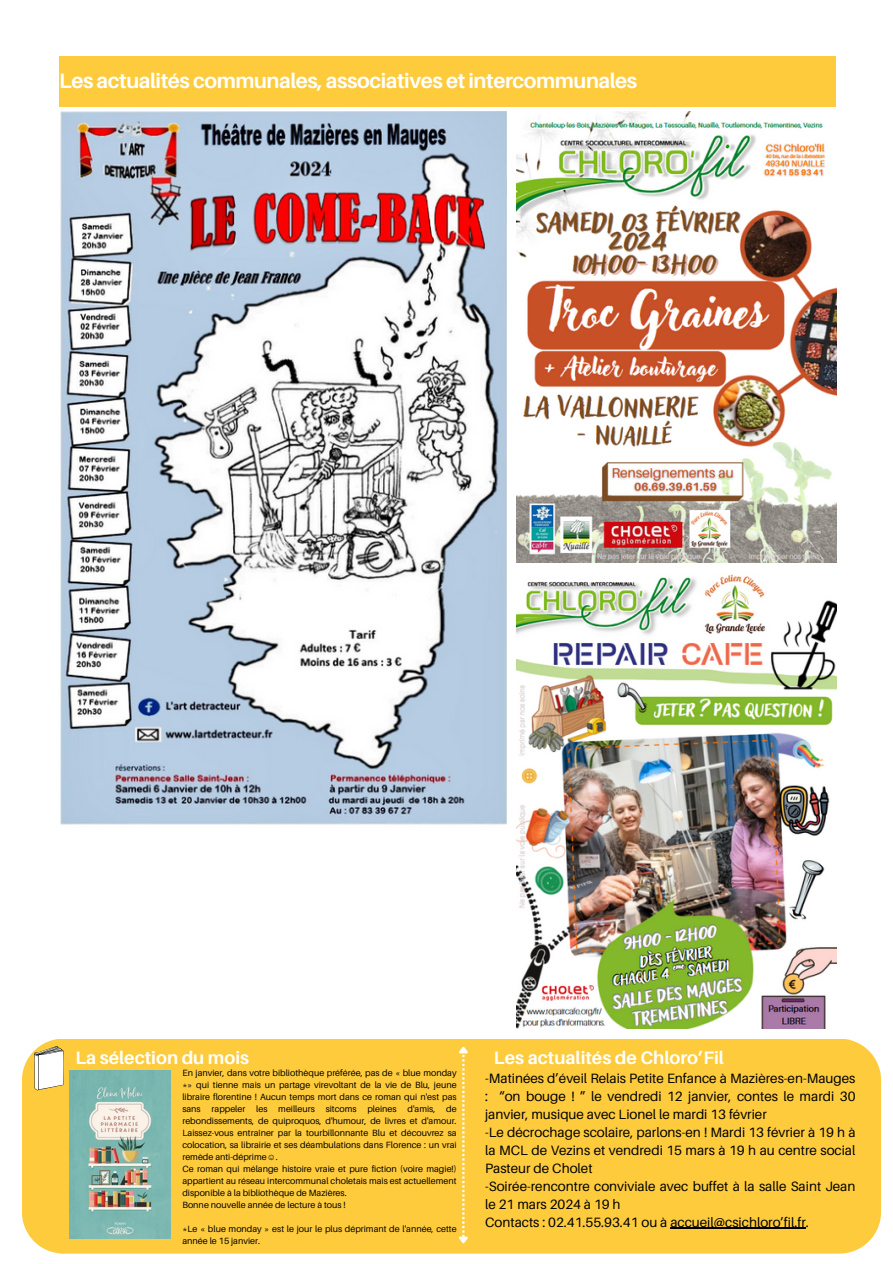
<style>
.page{position:relative;width:893px;height:1264px;background:#fff}
.page>*{position:absolute;margin:0;border:0;box-sizing:border-box;transform-origin:0 0}
.t1{font:700 20.85px "Aileron";letter-spacing:-.02em;color:#fff}
.t2{font:700 18px "Aileron";color:#fff}
.t3{font:13.5px/18px "Aileron";color:#000;text-align:justify}
.t4{font:9px/12px "Aileron";color:#000;text-align:justify}
.s1{font-family:"Liberation Serif"}
</style>
<div class="page">
<div style="left:59px;top:56px;width:776px;height:51px;background:#fecb3c"></div>
<div style="left:22px;top:1039px;width:859px;height:214px;background:#fecb3c"></div>
<svg style="left:34px;top:1045px;width:30px;height:45px"></svg>
<svg style="left:457px;top:1044px;width:14px;height:201px;background:#fed04f"></svg>
<img style="left:69px;top:1070px;width:102px;height:168px">
<img style="left:60px;top:111px;width:446px;height:714px">
<img style="left:516px;top:111px;width:320px;height:451px">
<img style="left:516px;top:574px;width:320px;height:454px">
<hr style="left:670px;top:1227px;width:135px;height:1px;background:#000">
<p class="t1" style="left:59px;top:67px;width:579px">Les actualités communales, associatives et intercommunales</p>
<p class="t2" style="left:75px;top:1046px;width:175px">La sélection du mois</p>
<p class="t4" style="left:182px;top:1066px;width:276px">En janvier, dans votre bibliothèque préférée, pas de « blue monday *» qui tienne mais un partage virevoltant de la vie de Blu, jeune libraire florentine ! Aucun temps mort dans ce roman qui n'est pas sans rappeler les meilleurs sitcoms pleines d'amis, de rebondissements, de quiproquos, d'humour, de livres et d'amour.<br>Laissez-vous entraîner par la tourbillonnante Blu et découvrez sa colocation, sa librairie et ses déambulations dans Florence : un vrai remède anti-déprime<span class="s1">☺</span>.</p>
<p class="t4" style="left:182px;top:1162px;width:276px">Ce roman qui mélange histoire vraie et pure fiction (voire magie!) appartient au réseau intercommunal choletais mais est actuellement disponible à la bibliothèque de Mazières.</p>
<p class="t4" style="left:182px;top:1198px;width:165px">Bonne nouvelle année de lecture à tous !</p>
<p class="t4" style="left:182px;top:1222px;width:276px">*Le « blue monday » est le jour le plus déprimant de l'année, cette année le 15 janvier.</p>
<p class="t2" style="left:494px;top:1046px;width:231px">Les actualités de Chloro’Fil</p>
<p class="t3" style="left:485px;top:1068px;width:372px">-Matinées d’éveil Relais Petite Enfance à Mazières-en-Mauges : “on bouge ! ” le vendredi 12 janvier, contes le mardi 30 janvier, musique avec Lionel le mardi 13 février</p>
<p class="t3" style="left:485px;top:1122px;width:372px">-Le décrochage scolaire, parlons-en ! Mardi 13 février à 19 h à la MCL de Vezins et vendredi 15 mars à 19 h au centre social Pasteur de Cholet</p>
<p class="t3" style="left:485px;top:1176px;width:372px">-Soirée-rencontre conviviale avec buffet à la salle Saint Jean le 21 mars 2024 à 19 h</p>
<p class="t3" style="left:485px;top:1212px;width:325px">Contacts : 02.41.55.93.41 ou à accueil@csichloro’fil.fr.</p>
</div>
